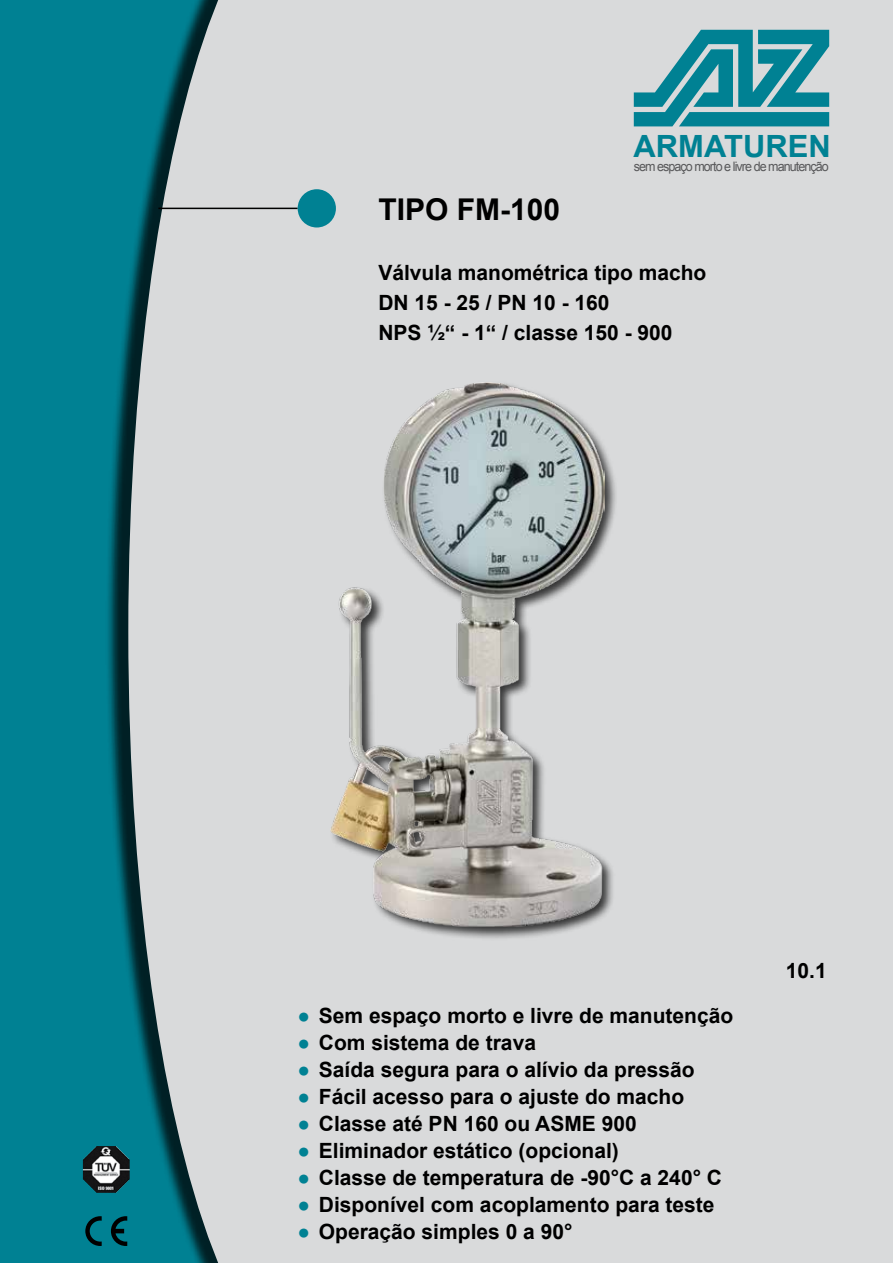
<style>
.page{position:relative;width:893px;height:1263px;background:#fff}
.page>*{position:absolute;margin:0;border:0;box-sizing:border-box;transform-origin:0 0}
.t1{font:700 30.6px "Arial";color:#008193}
.t2{font:700 30px "Arial";color:#000}
.t3{font:700 21px/30px "Arial";color:#000}
.t4{font:13.05px "Arial";letter-spacing:-.075em;color:#58585a;scale:.96 1}
.s1{color:#008193}
</style>
<div class="page">
<div style="left:0;top:0;width:344px;height:1263px;background:#008193"></div>
<div style="left:105px;top:0;width:788px;height:1263px;background:#000;opacity:.75"></div>
<div style="left:128px;top:0;width:765px;height:1263px;background:#d9dadb"></div>
<svg style="left:634px;top:30px;width:195px;height:96px;background:#50a1ad"></svg>
<hr style="left:158px;top:208px;width:140px;height:1px;background:#000">
<div style="left:298px;top:189px;width:38px;height:38px;background:#008193;border-radius:50%"></div>
<img style="left:83px;top:1146px;width:47px;height:47px">
<svg style="left:85px;top:1216px;width:17px;height:30px"></svg>
<svg style="left:111px;top:1216px;width:16px;height:30px"></svg>
<div style="left:329px;top:381px;width:289px;height:560px;background:#000;opacity:.75"></div>
<img style="left:331px;top:383px;width:274px;height:543px">
<h1 class="t1" style="left:633px;top:127px;width:199px">ARMATUREN</h1>
<h2 class="t2" style="left:378px;top:189px;width:183px">TIPO FM-100</h2>
<p class="t4" style="left:634px;top:158px;width:205px">sem espaço morto e livre de manutenção</p>
<p class="t3" style="left:378px;top:258px;width:329px">Válvula manométrica tipo macho<br>DN 15 - 25 / PN 10 - 160<br>NPS ½“ - 1“ / classe 150 - 900</p>
<p class="t3" style="left:298px;top:1001px;width:437px"><span class="s1">●</span> Sem espaço morto e livre de manutenção</p>
<p class="t3" style="left:298px;top:1028px;width:240px"><span class="s1">●</span> Com sistema de trava</p>
<p class="t3" style="left:298px;top:1055px;width:399px"><span class="s1">●</span> Saída segura para o alívio da pressão</p>
<p class="t3" style="left:298px;top:1082px;width:388px"><span class="s1">●</span> Fácil acesso para o ajuste do macho</p>
<p class="t3" style="left:298px;top:1109px;width:341px"><span class="s1">●</span> Classe até PN 160 ou ASME 900</p>
<p class="t3" style="left:298px;top:1136px;width:323px"><span class="s1">●</span> Eliminador estático (opcional)</p>
<p class="t3" style="left:298px;top:1163px;width:426px"><span class="s1">●</span> Classe de temperatura de -90°C a 240° C</p>
<p class="t3" style="left:298px;top:1190px;width:418px"><span class="s1">●</span> Disponível com acoplamento para teste</p>
<p class="t3" style="left:298px;top:1217px;width:276px"><span class="s1">●</span> Operação simples 0 a 90°</p>
<p class="t3" style="left:786px;top:956px;width:42px">10.1</p>
</div>
